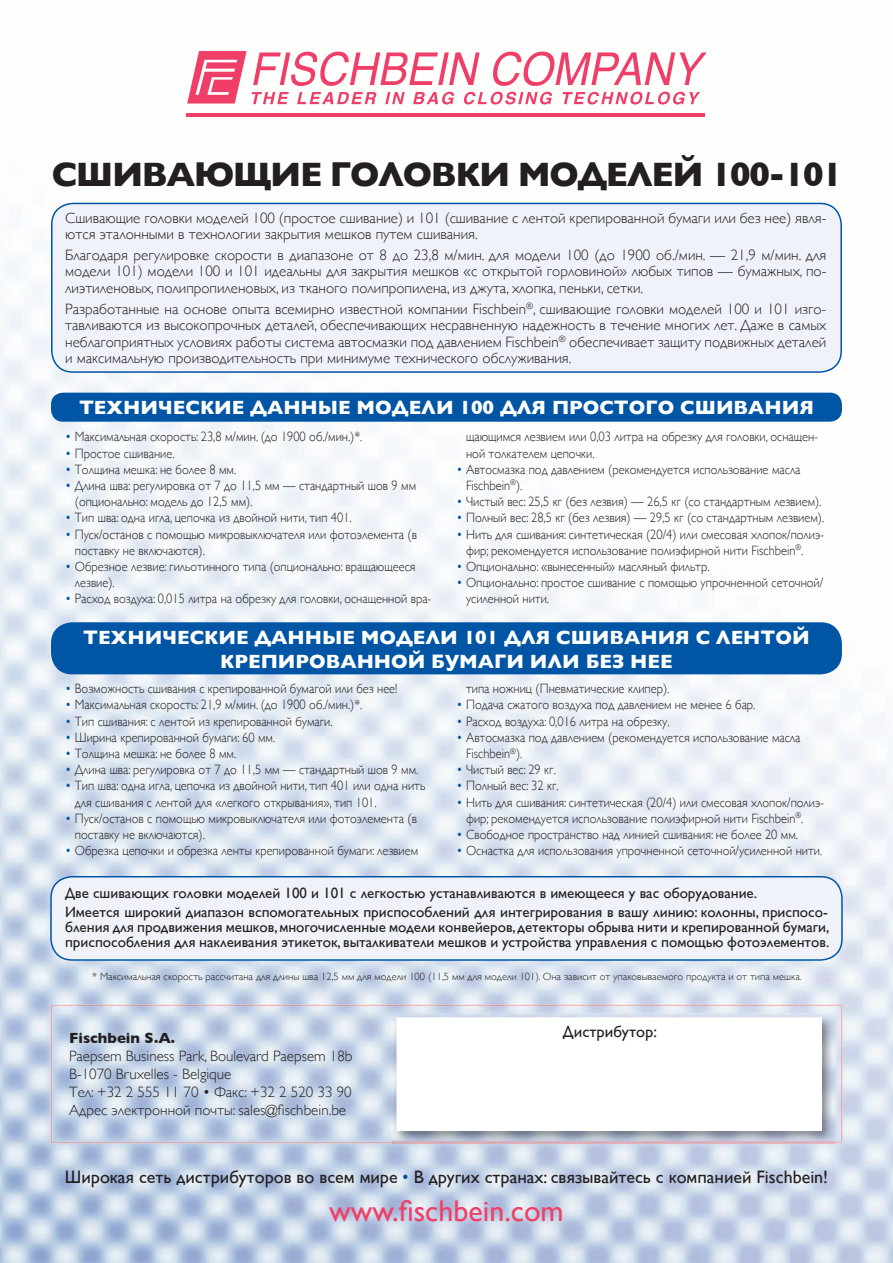
<style>
.page{position:relative;width:893px;height:1263px;background:#fff}
.page>*{position:absolute;margin:0;border:0;box-sizing:border-box;transform-origin:0 0}
.t1{font:700 34.5px "Gill Sans";letter-spacing:-.04em;color:#231f20}
.t2{font:30px "Gill Sans";color:#ef4068}
.t3{font:700 19.5px/23.4px "Gill Sans";color:#fff;text-align:center}
.t4{font:18px "Gill Sans";color:#231f20}
.t5{font:16.2px "Gill Sans";color:#231f20}
.t6{font:300 15px/16.5px "Gill Sans";color:#231f20}
.t7{font:15px/19.2px "Gill Sans";color:#231f20}
.t8{font:700 15px "Gill Sans";color:#231f20}
.t9{font:300 13.5px/16.2px "Gill Sans";color:#231f20;scale:.92 1}
.t10{font:300 10.5px "Gill Sans";color:#231f20}
.s1{color:#0155a5}
</style>
<div class="page">
<img style="left:0;top:113px;width:735px;height:623px">
<img style="left:735px;top:202px;width:158px;height:850px">
<img style="left:0;top:736px;width:419px;height:527px">
<img style="left:789px;top:1052px;width:104px;height:211px">
<div style="left:51px;top:203px;width:791px;height:170px;background:#eff2f9"></div>
<div style="left:50px;top:876px;width:793px;height:85px;background:#eff2f9"></div>
<hr style="left:186px;top:114px;width:519px;height:3px;background:#ef3f69">
<svg style="left:187px;top:51px;width:520px;height:54px"></svg>
<div style="left:51px;top:393px;width:791px;height:29px;background:#0155a5;border-radius:12px"></div>
<div style="left:51px;top:622px;width:791px;height:52px;background:#0155a5;border-radius:21px"></div>
<img style="left:51px;top:1005px;width:791px;height:138px">
<h1 class="t1" style="left:52px;top:154px;width:793px">СШИВАЮЩИЕ ГОЛОВКИ МОДЕЛЕЙ 100-101</h1>
<p class="t6" style="left:65px;top:209px;width:763px">Сшивающие головки моделей 100 (простое сшивание) и 101 (сшивание с лентой крепированной бумаги или без нее) явля&shy;ются эталонными в технологии закрытия мешков путем сшивания.</p>
<p class="t6" style="left:65px;top:247px;width:763px;text-align:justify">Благодаря регулировке скорости в диапазоне от 8 до 23,8 м/мин. для модели 100 (до 1900 об./мин. — 21,9 м/мин. для модели 101) модели 100 и 101 идеальны для закрытия мешков «с открытой горловиной» любых типов — бумажных, по&shy;лиэтиленовых, полипропиленовых, из тканого полипропилена, из джута, хлопка, пеньки, сетки.</p>
<p class="t6" style="left:65px;top:300px;width:763px;text-align:justify">Разработанные на основе опыта всемирно известной компании Fischbein<sup>®</sup>, сшивающие головки моделей 100 и 101 изго&shy;тавливаются из высокопрочных деталей, обеспечивающих несравненную надежность в течение многих лет. Даже в самых неблагоприятных условиях работы система автосмазки под давлением Fischbein<sup>®</sup> обеспечивает защиту подвижных деталей и максимальную производительность при минимуме технического обслуживания.</p>
<h3 class="t3" style="left:79px;top:396px;width:736px">ТЕХНИЧЕСКИЕ ДАННЫЕ МОДЕЛИ 100 ДЛЯ ПРОСТОГО СШИВАНИЯ</h3>
<p class="t9" style="left:65px;top:429px;width:325px"><span class="s1">•</span> Максимальная скорость: 23,8 м/мин. (до 1900 об./мин.)*.</p>
<p class="t9" style="left:65px;top:445px;width:120px"><span class="s1">•</span> Простое сшивание.</p>
<p class="t9" style="left:65px;top:461px;width:188px"><span class="s1">•</span> Толщина мешка: не более 8 мм.</p>
<p class="t9" style="left:75px;top:477px;width:373px;text-indent:-10px"><span class="s1">•</span> Длина шва: регулировка от 7 до 11,5 мм — стандартный шов 9 мм (опционально: модель до 12,5 мм).</p>
<p class="t9" style="left:65px;top:510px;width:313px"><span class="s1">•</span> Тип шва: одна игла, цепочка из двойной нити, тип 401.</p>
<p class="t9" style="left:75px;top:526px;width:373px;text-indent:-10px"><span class="s1">•</span> Пуск/останов с помощью микровыключателя или фотоэлемента (в поставку не включаются).</p>
<p class="t9" style="left:75px;top:558px;width:372px;text-indent:-10px"><span class="s1">•</span> Обрезное лезвие: гильотинного типа (опционально: вращающееся лезвие).</p>
<p class="t9" style="left:65px;top:591px;width:400px"><span class="s1">•</span> Расход воздуха: 0,015 литра на обрезку для головки, оснащенной вра-</p>
<p class="t9" style="left:466px;top:429px;width:384px">щающимся лезвием или 0,03 литра на обрезку для головки, оснащен&shy;ной толкателем цепочки.</p>
<p class="t9" style="left:466px;top:461px;width:365px;text-indent:-10px"><span class="s1">•</span> Автосмазка под давлением (рекомендуется использование масла<br>Fischbein<sup>®</sup>).</p>
<p class="t9" style="left:456px;top:493px;width:398px"><span class="s1">•</span> Чистый вес: 25,5 кг (без лезвия) — 26,5 кг (со стандартным лезвием).</p>
<p class="t9" style="left:456px;top:510px;width:401px"><span class="s1">•</span> Полный вес: 28,5 кг (без лезвия) — 29,5 кг (со стандартным лезвием).</p>
<p class="t9" style="left:466px;top:526px;width:391px;text-indent:-10px"><span class="s1">•</span> Нить для сшивания: синтетическая (20/4) или смесовая хлопок/полиэ&shy;фир; рекомендуется использование полиэфирной нити Fischbein<sup>®</sup>.</p>
<p class="t9" style="left:456px;top:558px;width:277px"><span class="s1">•</span> Опционально: «вынесенный» масляный фильтр.</p>
<p class="t9" style="left:466px;top:574px;width:390px;text-indent:-10px"><span class="s1">•</span> Опционально: простое сшивание с помощью упрочненной сеточной/ усиленной нити.</p>
<h3 class="t3" style="left:83px;top:626px;width:728px">ТЕХНИЧЕСКИЕ ДАННЫЕ МОДЕЛИ 101 ДЛЯ СШИВАНИЯ С ЛЕНТОЙ<br>КРЕПИРОВАННОЙ БУМАГИ ИЛИ БЕЗ НЕЕ</h3>
<p class="t9" style="left:65px;top:681px;width:363px"><span class="s1">•</span> Возможность сшивания с крепированной бумагой или без нее!</p>
<p class="t9" style="left:65px;top:697px;width:325px"><span class="s1">•</span> Максимальная скорость: 21,9 м/мин. (до 1900 об./мин.)*.</p>
<p class="t9" style="left:65px;top:713px;width:292px"><span class="s1">•</span> Тип сшивания: с лентой из крепированной бумаги.</p>
<p class="t9" style="left:65px;top:729px;width:230px"><span class="s1">•</span> Ширина крепированной бумаги: 60 мм.</p>
<p class="t9" style="left:65px;top:745px;width:188px"><span class="s1">•</span> Толщина мешка: не более 8 мм.</p>
<p class="t9" style="left:65px;top:762px;width:385px"><span class="s1">•</span> Длина шва: регулировка от 7 до 11,5 мм — стандартный шов 9 мм.</p>
<p class="t9" style="left:75px;top:778px;width:382px;text-indent:-10px"><span class="s1">•</span> Тип шва: одна игла, цепочка из двойной нити, тип 401 или одна нить для сшивания с лентой для «легкого открывания», тип 101.</p>
<p class="t9" style="left:75px;top:810px;width:373px;text-indent:-10px"><span class="s1">•</span> Пуск/останов с помощью микровыключателя или фотоэлемента (в поставку не включаются).</p>
<p class="t9" style="left:65px;top:843px;width:385px"><span class="s1">•</span> Обрезка цепочки и обрезка ленты крепированной бумаги: лезвием</p>
<p class="t9" style="left:466px;top:681px;width:222px">типа ножниц (Пневматические клипер).</p>
<p class="t9" style="left:456px;top:697px;width:327px"><span class="s1">•</span> Подача сжатого воздуха под давлением не менее 6 бар.</p>
<p class="t9" style="left:456px;top:713px;width:233px"><span class="s1">•</span> Расход воздуха: 0,016 литра на обрезку.</p>
<p class="t9" style="left:466px;top:729px;width:365px;text-indent:-10px"><span class="s1">•</span> Автосмазка под давлением (рекомендуется использование масла<br>Fischbein<sup>®</sup>).</p>
<p class="t9" style="left:456px;top:762px;width:110px"><span class="s1">•</span> Чистый вес: 29 кг.</p>
<p class="t9" style="left:456px;top:778px;width:113px"><span class="s1">•</span> Полный вес: 32 кг.</p>
<p class="t9" style="left:466px;top:794px;width:391px;text-indent:-10px"><span class="s1">•</span> Нить для сшивания: синтетическая (20/4) или смесовая хлопок/полиэ&shy;фир; рекомендуется использование полиэфирной нити Fischbein<sup>®</sup>.</p>
<p class="t9" style="left:456px;top:826px;width:373px"><span class="s1">•</span> Свободное пространство над линией сшивания: не более 20 мм.</p>
<p class="t9" style="left:456px;top:843px;width:399px"><span class="s1">•</span> Оснастка для использования упрочненной сеточной/усиленной нити.</p>
<p class="t7" style="left:65px;top:883px;width:764px">Две сшивающих головки моделей 100 и 101 с легкостью устанавливаются в имеющееся у вас оборудование.<br>Имеется широкий диапазон вспомогательных приспособлений для интегрирования в вашу линию: колонны, приспосо-</p>
<p class="t7" style="left:65px;top:919px;width:766px;line-height:15px">бления для продвижения мешков, многочисленные модели конвейеров, детекторы обрыва нити и крепированной бумаги, приспособления для наклеивания этикеток, выталкиватели мешков и устройства управления с помощью фотоэлементов.</p>
<p class="t10" style="left:92px;top:970px;width:711px">* Максимальная скорость рассчитана для длины шва 12,5 мм для модели 100 (11,5 мм для модели 101). Она зависит от упаковываемого продукта и от типа мешка.</p>
<p class="t8" style="left:69px;top:1029px;width:108px">Fischbein S.A.</p>
<p class="t6" style="left:69px;top:1047px;width:285px;line-height:18px">Paepsem Business Park, Boulevard Paepsem 18b B-1070 Bruxelles - Belgique<br>Тел: +32 2 555 11 70 • Факс: +32 2 520 33 90<br>Адрес электронной почты: sales@fischbein.be</p>
<p class="t5" style="left:563px;top:1021px;width:95px">Дистрибутор:</p>
<h3 class="t4" style="left:65px;top:1166px;width:765px">Широкая сеть дистрибуторов во всем мире <span class="s1">•</span> В других странах: связывайтесь с компанией Fischbein!</h3>
<h2 class="t2" style="left:329px;top:1193px;width:236px">www.fischbein.com</h2>
</div>
